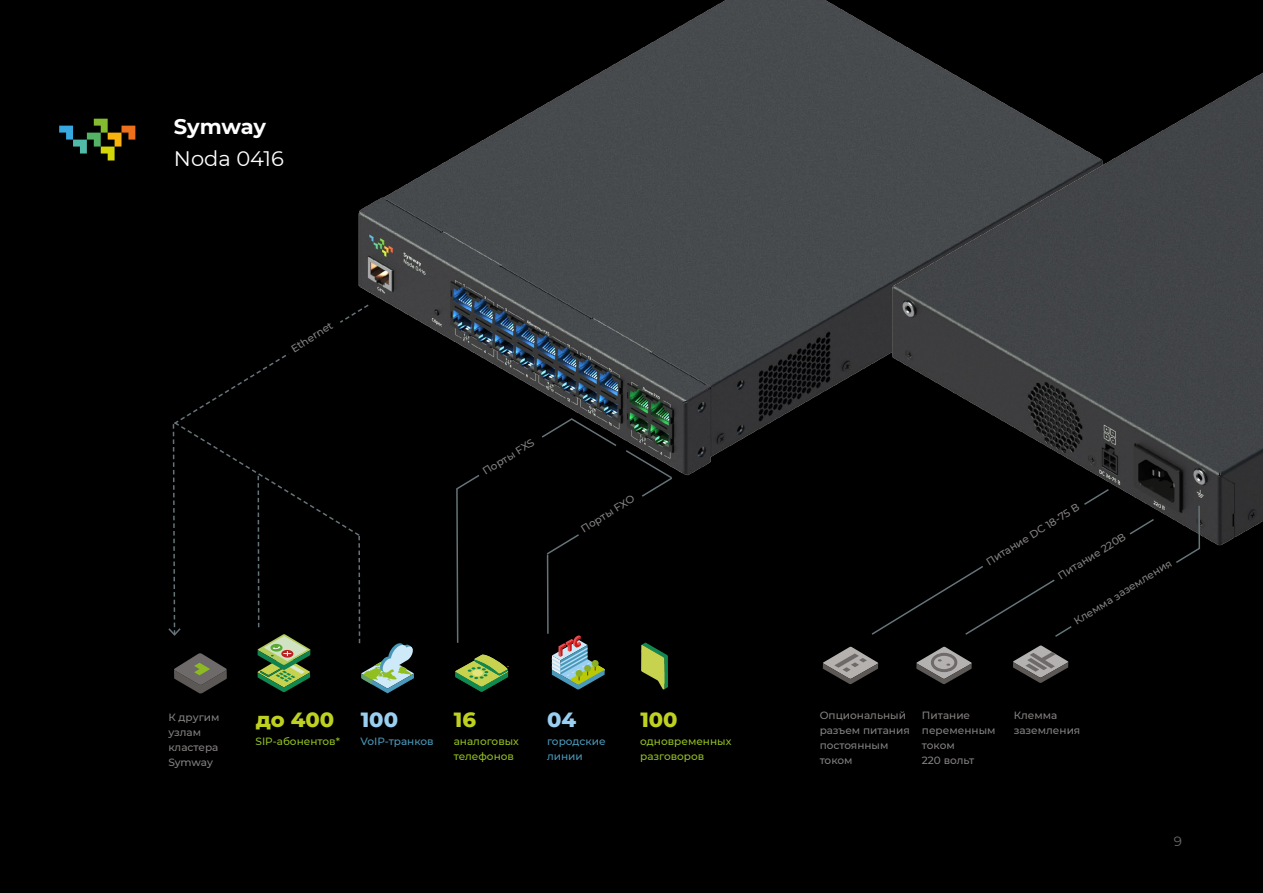
<style>
.page{position:relative;width:1263px;height:893px;background:#000}
.page>*{position:absolute;margin:0;border:0;box-sizing:border-box;transform-origin:0 0}
.t1{font:800 21px "Montserrat";color:#bed020}
.t2{font:21px "Montserrat";color:#fff}
.t3{font:700 21px "Montserrat";letter-spacing:-.01em;color:#fff}
.t4{font:800 21px "Montserrat";color:#9acff1}
.t5{font:13.5px "Montserrat";color:#6e6a69}
.t6{font:500 10.5px/15px "Montserrat";color:#848180}
.t7{font:500 10.5px/15px "Montserrat";color:#92bf20}
.t8{font:500 10.5px/15px "Montserrat";color:#4998b9}
</style>
<div class="page">
<img style="left:59px;top:0;width:555px;height:610px">
<img style="left:614px;top:0;width:649px;height:669px">
<svg style="left:59px;top:119px;width:76px;height:41px;background:#2f381b"></svg>
<div style="left:167px;top:303px;width:247px;height:391px;background:#000"></div>
<div style="left:870px;top:488px;width:337px;height:150px;background:#000"></div>
<svg style="left:1013px;top:645px;width:55px;height:38px;background:#525050"></svg>
<svg style="left:823px;top:647px;width:55px;height:37px;background:#585655"></svg>
<svg style="left:916px;top:647px;width:56px;height:37px;background:#514f4f"></svg>
<div style="left:931px;top:653px;width:26px;height:19px;border:3px solid #6e6a69;border-radius:50%"></div>
<svg style="left:454px;top:417px;width:220px;height:275px;background:#0b0e0a"></svg>
<h1 class="t3" style="left:174px;top:111px;width:94px">Symway</h1>
<h1 class="t2" style="left:174px;top:144px;width:111px">Noda 0416</h1>
<p class="t6" style="left:168px;top:709px;width:53px">К другим узлам кластера<br>Symway</p>
<p class="t6" style="left:288px;top:343px;width:49px;rotate:-32deg">Ethernet</p>
<p class="t6" style="left:479px;top:466px;width:60px;rotate:-32deg">Порты FXS</p>
<p class="t6" style="left:578px;top:523px;width:62px;rotate:-32deg">Порты FXO</p>
<p class="t6" style="left:983px;top:556px;width:109px;rotate:-32deg">Питание DC 18-75 В</p>
<p class="t6" style="left:1054px;top:570px;width:79px;rotate:-32deg">Питание 220В</p>
<p class="t6" style="left:1071px;top:615px;width:115px;rotate:-32deg">Клемма заземления</p>
<h1 class="t1" style="left:256px;top:704px;width:80px">до 400</h1>
<h1 class="t1" style="left:454px;top:704px;width:24px">16</h1>
<h1 class="t1" style="left:640px;top:704px;width:39px">100</h1>
<p class="t7" style="left:255px;top:733px;width:86px">SIP-абонентов*</p>
<h1 class="t4" style="left:361px;top:704px;width:39px">100</h1>
<h1 class="t4" style="left:547px;top:704px;width:31px">04</h1>
<p class="t8" style="left:361px;top:733px;width:75px">VoIP-транков</p>
<p class="t8" style="left:547px;top:733px;width:60px">городские линии</p>
<p class="t7" style="left:454px;top:733px;width:67px">аналоговых телефонов</p>
<p class="t7" style="left:640px;top:733px;width:93px">одновременных разговоров</p>
<p class="t6" style="left:820px;top:707px;width:92px">Опциональный разъем питания постоянным током</p>
<p class="t6" style="left:922px;top:707px;width:75px">Питание переменным током<br>220 вольт</p>
<p class="t6" style="left:1014px;top:707px;width:68px">Клемма заземления</p>
<p class="t5" style="left:1174px;top:832px;width:10px">9</p>
</div>
